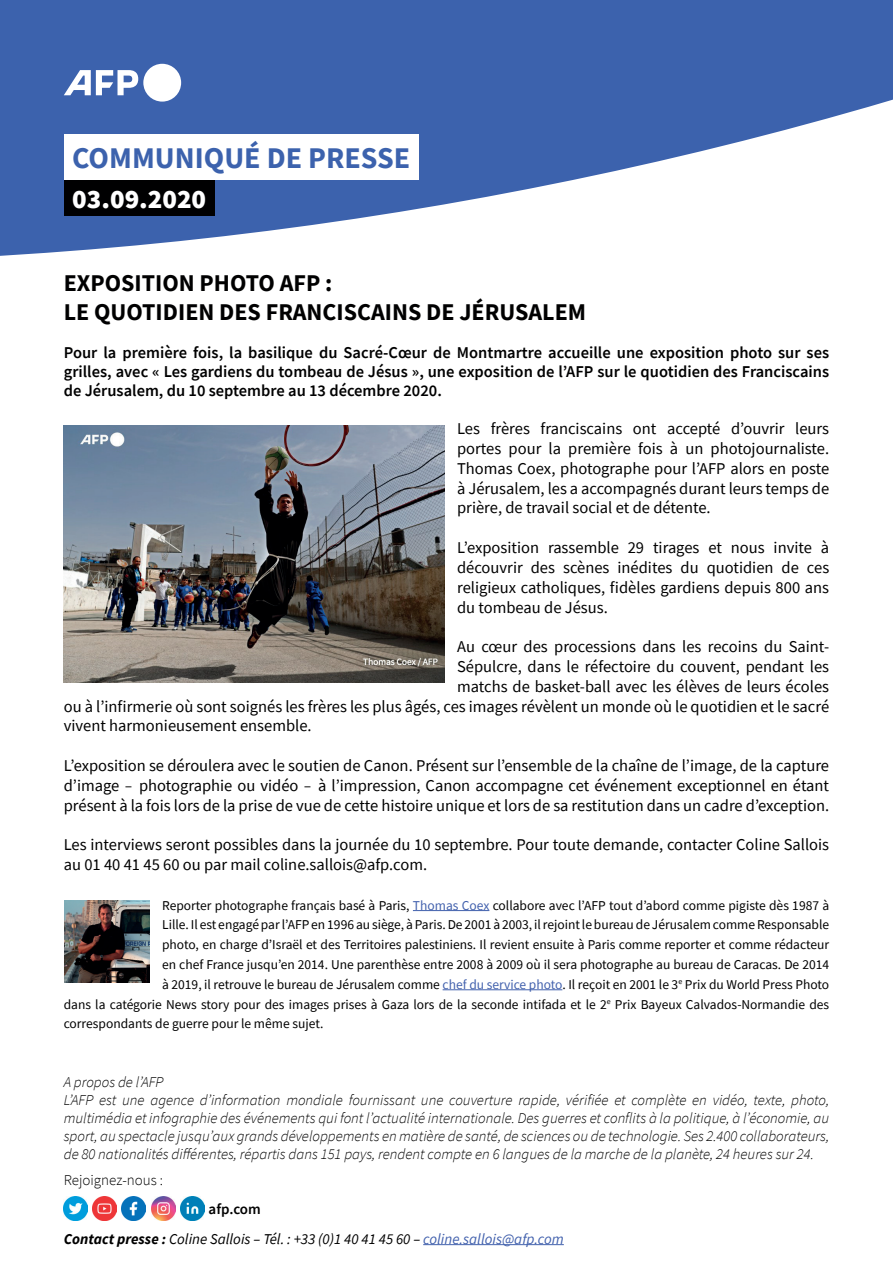
<style>
.page{position:relative;width:893px;height:1263px;background:#fff}
.page>*{position:absolute;margin:0;border:0;box-sizing:border-box;transform-origin:0 0}
.t1{font:700 30px "Source Sans Pro";color:#3c62ad}
.t2{font:900 27px "Source Sans Pro";color:#fff}
.t3{font:700 24px/28.8px "Source Sans Pro";color:#000001}
.t4{font:16.5px/19.8px "Source Sans Pro";color:#000001;text-align:justify}
.t5{font:600 16.5px/18.8px "Source Sans Pro";color:#000001;text-align:justify}
.t6{font:italic 300 15px/18px "Source Sans Pro";color:#000001}
.t7{font:italic 15px "Source Sans Pro";color:#000001}
.t8{font:300 15px "Source Sans Pro";color:#000001}
.t9{font:600 15px "Source Sans Pro";color:#000001}
.t10{font:13.5px "Source Sans Pro";color:#000001}
.s1{font-family:"Corporate S"}
.s2{color:#4261ad}
.s3{font-weight:700}
</style>
<div class="page">
<hr style="left:413px;top:910px;width:76px;height:1px;background:#4261ad">
<hr style="left:443px;top:989px;width:119px;height:1px;background:#4261ad">
<svg style="left:0;top:0;width:893px;height:256px;fill:#3c62ad"></svg>
<div style="left:64px;top:180px;width:151px;height:36px;background:#000001"></div>
<div style="left:64px;top:134px;width:355px;height:46px;background:#fff"></div>
<img style="left:63px;top:425px;width:381px;height:258px">
<svg style="left:64px;top:64px;width:117px;height:38px"></svg>
<img style="left:64px;top:900px;width:85px;height:82px">
<hr style="left:423px;top:1244px;width:141px;height:1px;background:#4261ad">
<img style="left:64px;top:1197px;width:24px;height:24px">
<img style="left:151px;top:1197px;width:24px;height:24px">
<img style="left:122px;top:1197px;width:24px;height:24px">
<img style="left:93px;top:1197px;width:24px;height:24px">
<img style="left:180px;top:1197px;width:24px;height:24px">
<h1 class="t1" style="left:72px;top:138px;width:339px">COMMUNIQUÉ DE PRESSE</h1>
<h2 class="t2" style="left:72px;top:180px;width:135px">03.09.2020</h2>
<h3 class="t3" style="left:64px;top:268px;width:524px">EXPOSITION PHOTO AFP :<br>LE QUOTIDIEN DES FRANCISCAINS DE JÉRUSALEM</h3>
<p class="t5" style="left:64px;top:343px;width:767px">Pour la première fois, la basilique du Sacré-Cœur de Montmartre accueille une exposition photo sur ses grilles, avec « Les gardiens du tombeau de Jésus », une exposition de l’AFP sur le quotidien des Franciscains de Jérusalem, du 10 septembre au 13 décembre 2020.</p>
<p class="t4" style="left:457px;top:419px;width:374px">Les frères franciscains ont accepté d’ouvrir leurs portes pour la première fois à un photojournaliste.<br>Thomas Coex, photographe pour l’AFP alors en poste à Jérusalem, les a accompagnés durant leurs temps de prière, de travail social et de détente.</p>
<p class="t4" style="left:457px;top:538px;width:374px">L’exposition rassemble 29 tirages et nous invite à découvrir des scènes inédites du quotidien de ces religieux catholiques, fidèles gardiens depuis 800 ans du tombeau de Jésus.</p>
<p class="t4" style="left:457px;top:637px;width:374px">Au cœur des processions dans les recoins du Saint-</p>
<p class="t4" style="left:457px;top:656px;width:374px">Sépulcre, dans le réfectoire du couvent, pendant les</p>
<p class="t4" style="left:457px;top:676px;width:374px">matchs de basket-ball avec les élèves de leurs écoles</p>
<p class="t4" style="left:64px;top:696px;width:767px">ou à l’infirmerie où sont soignés les frères les plus âgés, ces images révèlent un monde où le quotidien et le sacré</p>
<p class="t4" style="left:64px;top:716px;width:249px">vivent harmonieusement ensemble.</p>
<p class="t4" style="left:64px;top:755px;width:767px">L’exposition se déroulera avec le soutien de Canon. Présent sur l’ensemble de la chaîne de l’image, de la capture d’image <span class="s1">–</span> photographie ou vidéo <span class="s1">–</span> à l’impression, Canon accompagne cet événement exceptionnel en étant présent à la fois lors de la prise de vue de cette histoire unique et lors de sa restitution dans un cadre d’exception.</p>
<p class="t4" style="left:64px;top:835px;width:767px">Les interviews seront possibles dans la journée du 10 septembre. Pour toute demande, contacter Coline Sallois au 01 40 41 45 60 ou par mail coline.sallois@afp.com.</p>
<p class="t10" style="left:162px;top:896px;width:669px">Reporter photographe français basé à Paris, <span class="s2">Thomas Coex</span> collabore avec l’AFP tout d’abord comme pigiste dès 1987 à</p>
<p class="t10" style="left:162px;top:916px;width:669px">Lille. Il est engagé par l’AFP en 1996 au siège, à Paris. De 2001 à 2003, il rejoint le bureau de Jérusalem comme Responsable</p>
<p class="t10" style="left:162px;top:936px;width:668px">photo, en charge d’Israël et des Territoires palestiniens. Il revient ensuite à Paris comme reporter et comme rédacteur</p>
<p class="t10" style="left:162px;top:956px;width:669px">en chef France jusqu’en 2014. Une parenthèse entre 2008 à 2009 où il sera photographe au bureau de Caracas. De 2014</p>
<p class="t10" style="left:162px;top:976px;width:669px">à 2019, il retrouve le bureau de Jérusalem comme <span class="s2">chef du service photo</span>. Il reçoit en 2001 le 3<sup>e</sup> Prix du World Press Photo</p>
<p class="t10" style="left:64px;top:995px;width:767px">dans la catégorie News story pour des images prises à Gaza lors de la seconde intifada et le 2<sup>e</sup> Prix Bayeux Calvados-Normandie des</p>
<p class="t10" style="left:64px;top:1015px;width:261px">correspondants de guerre pour le même sujet.</p>
<p class="t6" style="left:64px;top:1073px;width:767px">A propos de l’AFP<br>L’AFP est une agence d’information mondiale fournissant une couverture rapide, vérifiée et complète en vidéo, texte, photo, multimédia et infographie des événements qui font l’actualité internationale. Des guerres et conflits à la politique, à l’économie, au sport, au spectacle jusqu’aux grands développements en matière de santé, de sciences ou de technologie. Ses 2.400 collaborateurs, de 80 nationalités différentes, répartis dans 151 pays, rendent compte en 6 langues de la marche de la planète, 24 heures sur 24.</p>
<p class="t8" style="left:64px;top:1170px;width:101px">Rejoignez-nous :</p>
<p class="t9" style="left:209px;top:1199px;width:54px">afp.com</p>
<p class="t7" style="left:64px;top:1229px;width:502px"><span class="s3">Contact presse :</span> Coline Sallois – Tél. : +33 (0)1 40 41 45 60 – <span class="s2">coline.sallois@afp.com</span></p>
</div>
